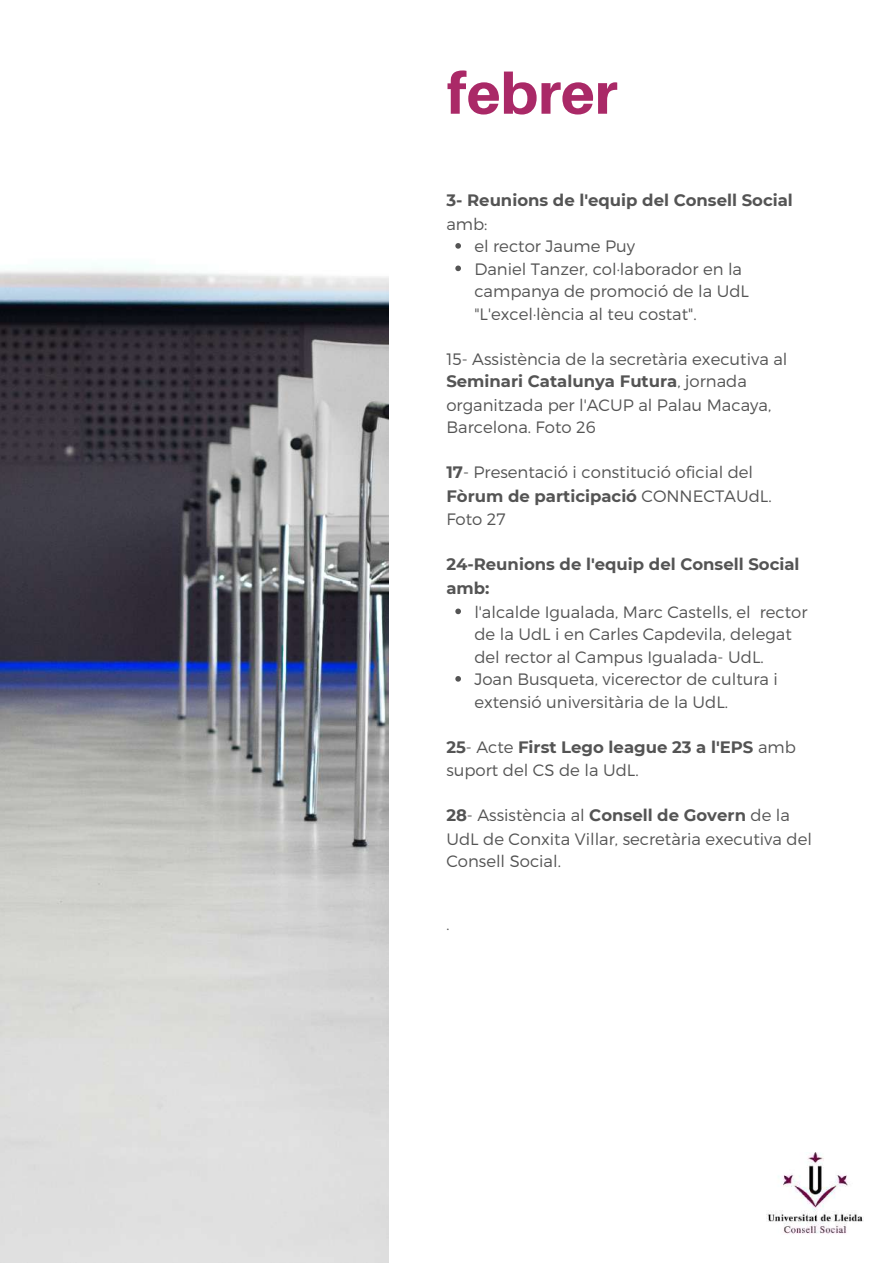
<style>
.page{position:relative;width:893px;height:1264px;background:#fff}
.page>*{position:absolute;margin:0;border:0;box-sizing:border-box;transform-origin:0 0}
.t1{font:800 57.3px "Aileron";color:#aa2967}
.t2{font:300 16.5px/22.5px "Montserrat";color:#545454}
.t3{font:700 16.5px/23.5px "Montserrat";color:#545454}
.t4{font:300 15px "Montserrat";color:#545454}
.s1{font-weight:700}
</style>
<div class="page">
<img style="left:0;top:264px;width:389px;height:998px">
<svg style="left:455px;top:243px;width:6px;height:6px"></svg>
<svg style="left:455px;top:265px;width:6px;height:6px"></svg>
<svg style="left:455px;top:608px;width:6px;height:6px"></svg>
<svg style="left:455px;top:676px;width:6px;height:5px"></svg>
<img style="left:766px;top:1152px;width:97px;height:82px">
<h1 class="t1" style="left:446px;top:58px;width:173px">febrer</h1>
<p class="t3" style="left:446px;top:188px;width:348px">3- Reunions de l'equip del Consell Social</p>
<p class="t2" style="left:446px;top:212px;width:43px">amb:</p>
<p class="t2" style="left:474px;top:234px;width:276px">el rector Jaume Puy<br>Daniel Tanzer, col·laborador en la campanya de promoció de la UdL "L'excel·lència al teu costat".</p>
<p class="t2" style="left:446px;top:346px;width:342px">15- Assistència de la secretària executiva al <span class="s1">Seminari Catalunya Futura</span>, jornada organitzada per l'ACUP al Palau Macaya, Barcelona. Foto 26</p>
<p class="t2" style="left:446px;top:459px;width:327px;line-height:23.5px"><span class="s1">17</span>- Presentació i constitució oficial del<br><span class="s1">Fòrum de participació</span> CONNECTAUdL.<br>Foto 27</p>
<p class="t3" style="left:446px;top:552px;width:354px">24-Reunions de l'equip del Consell Social amb:</p>
<p class="t2" style="left:474px;top:599px;width:335px">l'alcalde Igualada, Marc Castells, el rector de la UdL i en Carles Capdevila, delegat del rector al Campus Igualada- UdL.<br>Joan Busqueta, vicerector de cultura i extensió universitària de la UdL.</p>
<p class="t2" style="left:446px;top:734px;width:351px;line-height:23.5px"><span class="s1">25</span>- Acte <span class="s1">First Lego league 23 a l'EPS</span> amb suport del CS de la UdL.</p>
<p class="t2" style="left:446px;top:802px;width:367px;line-height:23.1px"><span class="s1">28</span>- Assistència al <span class="s1">Consell de Govern</span> de la<br>UdL de Conxita Villar, secretària executiva del<br>Consell Social.</p>
<p class="t4" style="left:446px;top:915px;width:4px">.</p>
</div>
